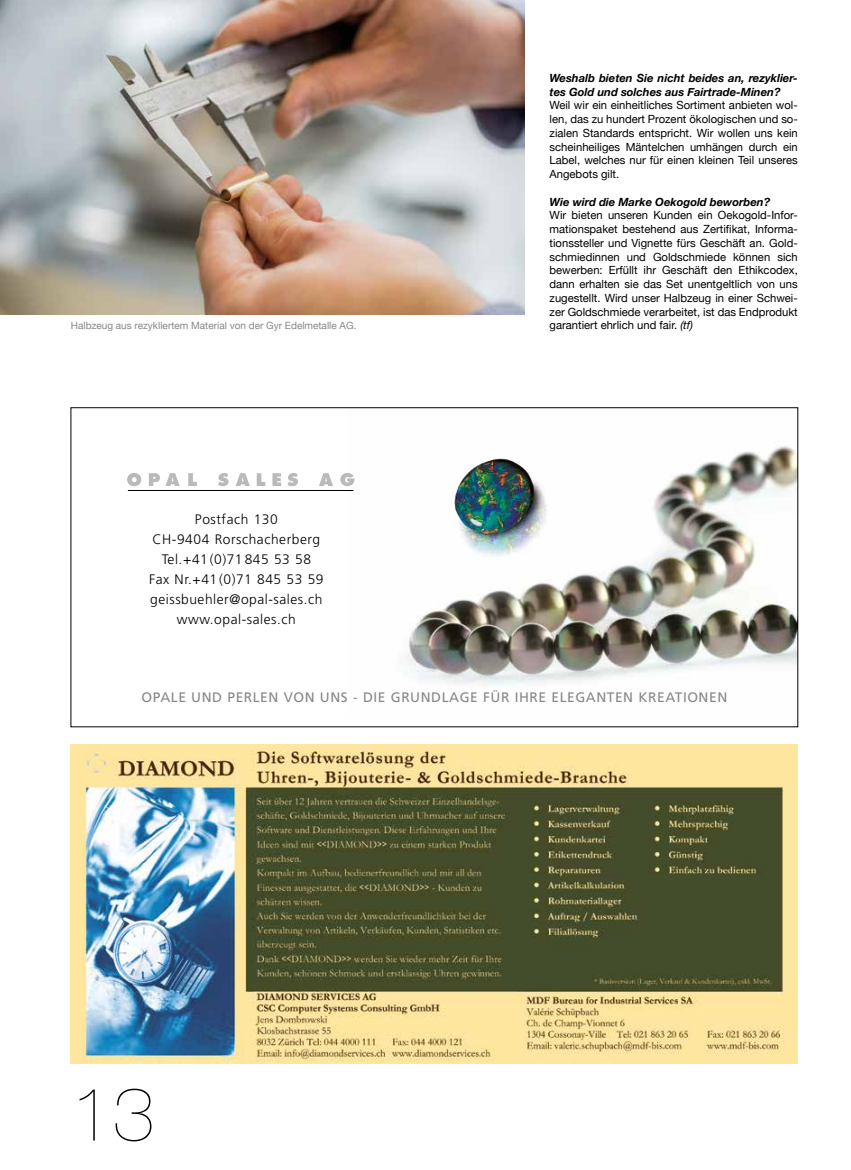
<style>
.page{position:relative;width:851px;height:1170px;background:#fff}
.page>*{position:absolute;margin:0;border:0;box-sizing:border-box;transform-origin:0 0}
.t1{font:200 75px "Helvetica Neue";color:#000}
.t2{font:300 13.75px/20px "Frutiger LT";letter-spacing:.04em;color:#000;text-align:center}
.t3{font:13.75px "Frutiger LT";letter-spacing:.04em;color:#878787}
.t4{font:11.25px/13.8px "Helvetica Neue";color:#000;text-align:justify}
.t5{font:italic 700 11.25px/13.8px "Helvetica Neue";color:#000}
.t6{font:10px "Helvetica Neue";color:#878787}
.s1{font-style:italic}
</style>
<div class="page">
<img style="left:71px;top:744px;width:726px;height:319px">
<img style="left:347px;top:446px;width:448px;height:240px">
<img style="left:446px;top:452px;width:120px;height:113px">
<svg style="left:127px;top:473px;width:14px;height:13px"></svg>
<svg style="left:149px;top:473px;width:31px;height:13px"></svg>
<svg style="left:188px;top:473px;width:9px;height:13px"></svg>
<svg style="left:218px;top:473px;width:10px;height:13px"></svg>
<svg style="left:235px;top:473px;width:15px;height:13px"></svg>
<svg style="left:257px;top:473px;width:8px;height:13px"></svg>
<svg style="left:272px;top:473px;width:9px;height:13px"></svg>
<svg style="left:287px;top:473px;width:11px;height:13px"></svg>
<svg style="left:319px;top:473px;width:14px;height:13px"></svg>
<svg style="left:340px;top:473px;width:14px;height:13px"></svg>
<hr style="left:128px;top:490px;width:225px;height:1px;background:#000">
<img style="left:0;top:0;width:524px;height:314px">
<p class="t6" style="left:71px;top:318px;width:287px">Halbzeug aus rezykliertem Material von der Gyr Edelmetalle AG.</p>
<p class="t2" style="left:149px;top:509px;width:176px">Postfach 130<br>CH-9404 Rorschacherberg<br>Tel. +41 (0)71 845 53 58<br>Fax Nr.+41 (0)71 845 53 59 geissbuehler@opal-sales.ch www.opal-sales.ch</p>
<p class="t5" style="left:549px;top:71px;width:250px">Weshalb bieten Sie nicht beides an, rezyklier&shy;tes Gold und solches aus Fairtrade-Minen?</p>
<p class="t4" style="left:549px;top:99px;width:250px">Weil wir ein einheitliches Sortiment anbieten wol&shy;len, das zu hundert Prozent ökologischen und so&shy;zialen Standards entspricht. Wir wollen uns kein scheinheiliges Mäntelchen umhängen durch ein Label, welches nur für einen kleinen Teil unseres Angebots gilt.</p>
<p class="t5" style="left:549px;top:195px;width:222px">Wie wird die Marke Oekogold beworben?</p>
<p class="t4" style="left:549px;top:209px;width:250px">Wir bieten unseren Kunden ein Oekogold-Infor&shy;mationspaket bestehend aus Zertifikat, Informa&shy;tionssteller und Vignette fürs Geschäft an. Gold&shy;schmiedinnen und Goldschmiede können sich bewerben: Erfüllt ihr Geschäft den Ethikcodex, dann erhalten sie das Set unentgeltlich von uns zugestellt. Wird unser Halbzeug in einer Schwei&shy;zer Goldschmiede verarbeitet, ist das Endprodukt garantiert ehrlich und fair. <span class="s1">(tf)</span></p>
<p class="t3" style="left:141px;top:688px;width:587px">OPALE UND PERLEN VON UNS - DIE GRUNDLAGE FÜR IHRE ELEGANTEN KREATIONEN</p>
<h1 class="t1" style="left:71px;top:1055px;width:85px">13</h1>
</div>
